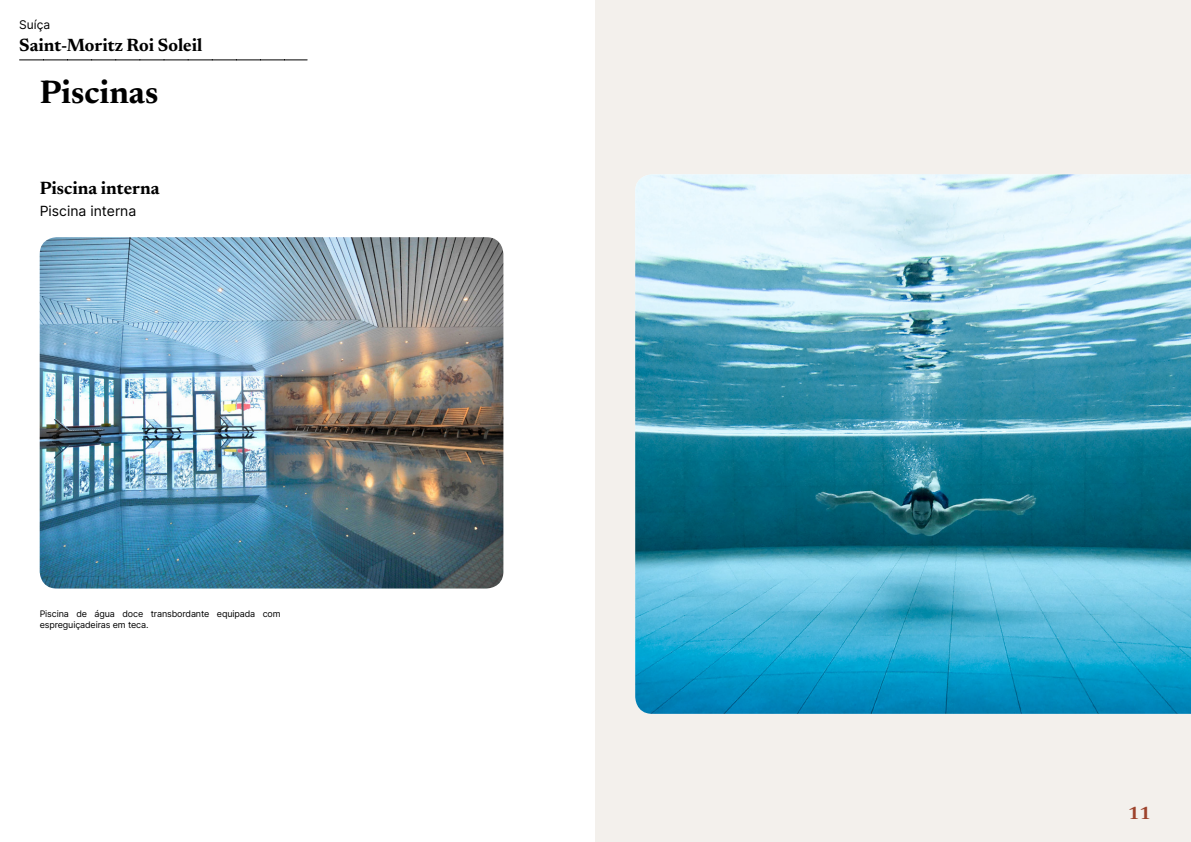
<style>
.page{position:relative;width:1191px;height:842px;background:#fff}
.page>*{position:absolute;margin:0;border:0;box-sizing:border-box;transform-origin:0 0}
.t1{font:700 33px "Newsreader 24 pt";color:#000}
.t2{font:700 18px "Newsreader 24 pt";color:#000}
.t3{font:700 18px "Newsreader 24 pt";color:#9d432c}
.t4{font:14px "Inter";color:#000}
.t5{font:12px "Inter";color:#000}
.t6{font:9px/11px "Inter";letter-spacing:-.015em;color:#000}
</style>
<div class="page">
<div style="left:595px;top:0;width:596px;height:842px;background:#f3f0ec"></div>
<img style="left:635px;top:174px;width:556px;height:540px">
<img style="left:40px;top:237px;width:463px;height:351px">
<svg style="left:20px;top:60px;width:287px;height:1px"></svg>
<h3 class="t5" style="left:19px;top:15px;width:32px">Suíça</h3>
<h2 class="t2" style="left:19px;top:32px;width:185px">Saint-Moritz Roi Soleil</h2>
<h1 class="t1" style="left:40px;top:69px;width:120px">Piscinas</h1>
<h2 class="t2" style="left:40px;top:175px;width:121px">Piscina interna</h2>
<h3 class="t4" style="left:40px;top:200px;width:98px">Piscina interna</h3>
<p class="t6" style="left:40px;top:607px;width:242px">Piscina de água doce transbordante equipada com espreguiçadeiras em teca.</p>
<h2 class="t3" style="left:1128px;top:800px;width:24px">11</h2>
</div>
